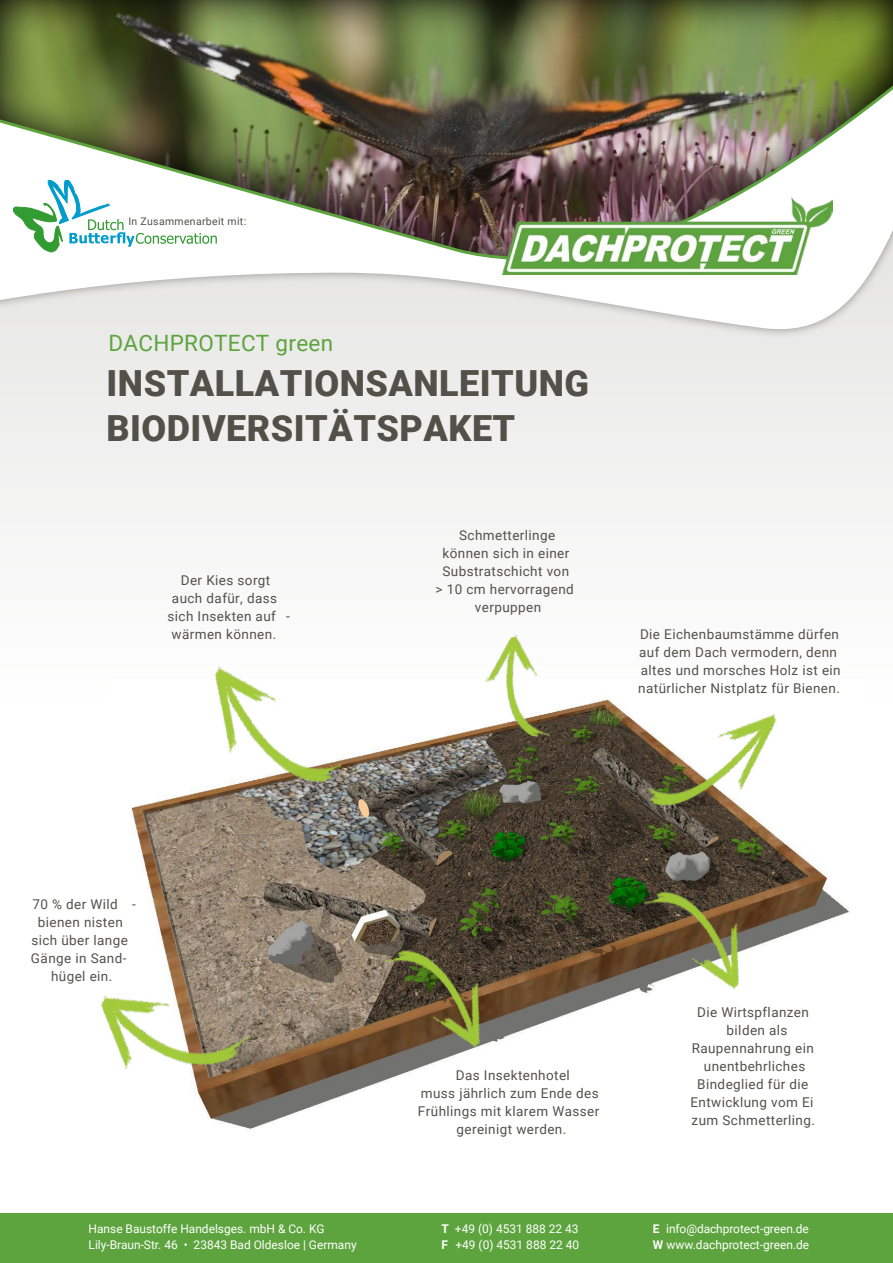
<style>
.page{position:relative;width:893px;height:1263px;background:#fff}
.page>*{position:absolute;margin:0;border:0;box-sizing:border-box;transform-origin:0 0}
.t1{font:900 36px/45px "Roboto";letter-spacing:.015em;color:#525149}
.t2{font:22.5px "Roboto";letter-spacing:.015em;color:#5ea43e}
.t3{font:13.5px/18px "Roboto";letter-spacing:.03em;color:#525149;text-align:center}
.t4{font:12px/15.6px "Roboto";color:#fff}
.t5{font:700 12px "Roboto";color:#fff}
.t6{font:10.5px "Roboto";letter-spacing:.03em;color:#525149}
.s1{font-weight:700}
</style>
<div class="page">
<div style="left:0;top:0;width:893px;height:1044px;background:#f7f7f6"></div>
<img style="left:131px;top:699px;width:718px;height:430px">
<svg style="left:0;top:262px;width:893px;height:114px"></svg>
<img style="left:0;top:0;width:893px;height:262px">
<img style="left:199px;top:666px;width:142px;height:144px">
<img style="left:643px;top:877px;width:108px;height:122px">
<img style="left:474px;top:635px;width:101px;height:106px">
<img style="left:645px;top:699px;width:143px;height:142px">
<img style="left:101px;top:981px;width:153px;height:117px">
<img style="left:384px;top:935px;width:108px;height:128px">
<svg style="left:13px;top:180px;width:204px;height:72px"></svg>
<div style="left:0;top:1213px;width:893px;height:50px;background:#5ea43e"></div>
<img style="left:502px;top:198px;width:331px;height:76px">
<p class="t6" style="left:128px;top:214px;width:119px">In Zusammenarbeit mit:</p>
<h2 class="t2" style="left:108px;top:327px;width:226px">DACHPROTECT green</h2>
<h1 class="t1" style="left:107px;top:359px;width:484px">INSTALLATIONSANLEITUNG<br>BIODIVERSITÄTSPAKET</h1>
<p class="t3" style="left:181px;top:571px;width:91px">Der Kies sorgt</p>
<p class="t3" style="left:172px;top:589px;width:107px">auch dafür, dass</p>
<p class="t3" style="left:167px;top:607px;width:124px">sich Insekten auf -</p>
<p class="t3" style="left:172px;top:625px;width:106px">wärmen können.</p>
<p class="t3" style="left:435px;top:526px;width:140px">Schmetterlinge können sich in einer<br>Substratschicht von<br>&gt; 10 cm hervorragend verpuppen</p>
<p class="t3" style="left:638px;top:625px;width:204px;text-align:left">Die Eichenbaumstämme dürfen auf dem Dach vermodern, denn altes und morsches Holz ist ein natürlicher Nistplatz für Bienen.</p>
<p class="t3" style="left:32px;top:895px;width:105px">70 % der Wild -</p>
<p class="t3" style="left:38px;top:913px;width:86px">bienen nisten</p>
<p class="t3" style="left:31px;top:931px;width:98px">sich über lange</p>
<p class="t3" style="left:31px;top:949px;width:97px">Gänge in Sand-</p>
<p class="t3" style="left:51px;top:967px;width:63px">hügel ein.</p>
<p class="t3" style="left:456px;top:1066px;width:116px">Das Insektenhotel</p>
<p class="t3" style="left:421px;top:1084px;width:179px">muss jährlich zum Ende des</p>
<p class="t3" style="left:418px;top:1102px;width:183px">Frühlings mit klarem Wasser</p>
<p class="t3" style="left:457px;top:1120px;width:111px">gereinigt werden.</p>
<p class="t3" style="left:697px;top:1003px;width:113px">Die Wirtspflanzen</p>
<p class="t3" style="left:727px;top:1021px;width:62px">bilden als</p>
<p class="t3" style="left:692px;top:1039px;width:124px">Raupennahrung ein</p>
<p class="t3" style="left:704px;top:1057px;width:103px">unentbehrliches</p>
<p class="t3" style="left:697px;top:1075px;width:113px">Bindeglied für die</p>
<p class="t3" style="left:690px;top:1093px;width:125px">Entwicklung vom Ei</p>
<p class="t3" style="left:692px;top:1111px;width:125px">zum Schmetterling.</p>
<p class="t4" style="left:89px;top:1221px;width:270px">Hanse Baustoffe Handelsges. mbH &amp; Co. KG<br>Lily-Braun-Str. 46 • 23843 Bad Oldesloe | Germany</p>
<p class="t4" style="left:441px;top:1221px;width:139px;text-align:right">+49 (0) 4531 888 22 43<br><span class="s1">F</span> +49 (0) 4531 888 22 40</p>
<p class="t4" style="left:653px;top:1221px;width:158px"><span class="s1">E</span> info@dachprotect-green.de</p>
<p class="t5" style="left:442px;top:1221px;width:9px">T</p>
<p class="t4" style="left:653px;top:1236px;width:158px"><span class="s1">W</span> www.dachprotect-green.de</p>
</div>
